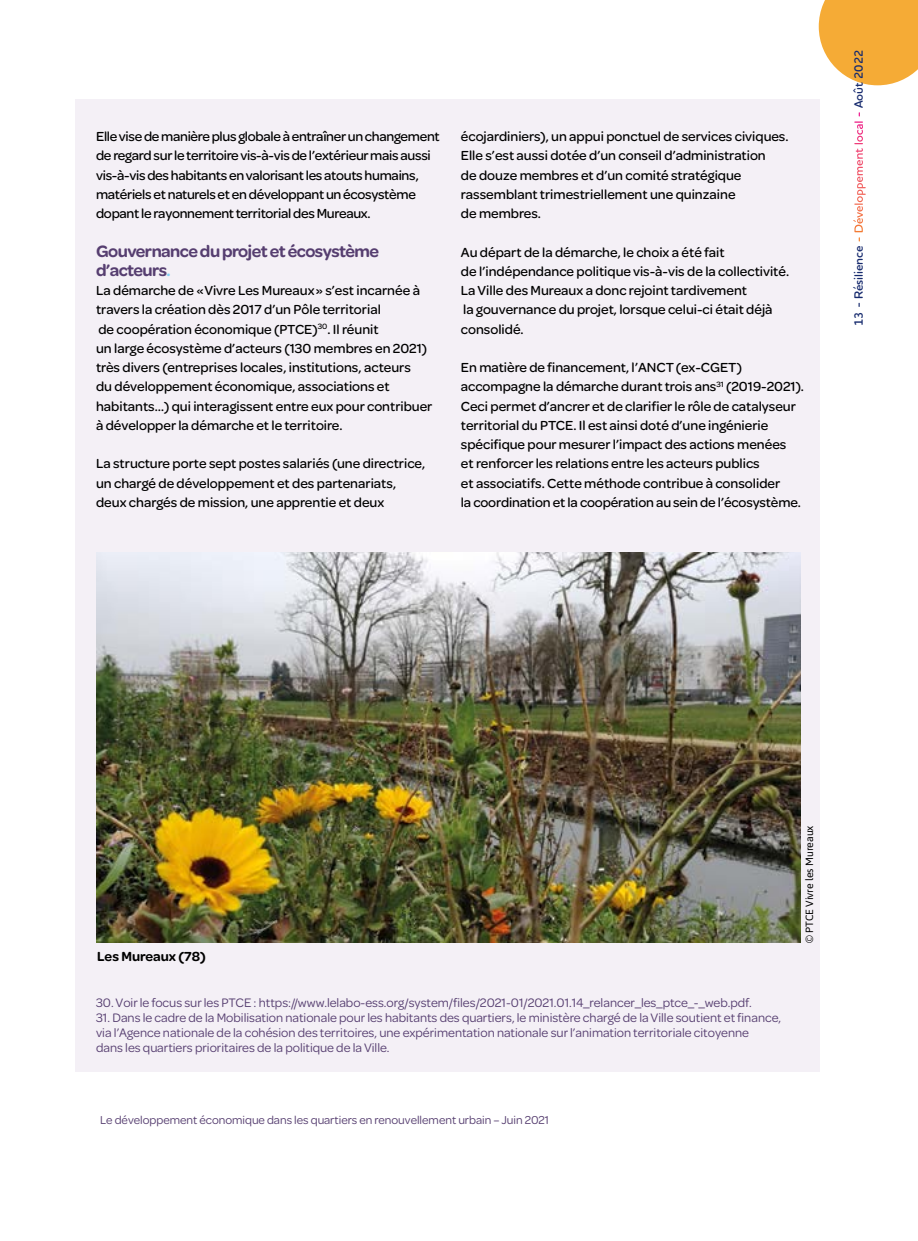
<style>
.page{position:relative;width:918px;height:1241px;background:#fff}
.page>*{position:absolute;margin:0;border:0;box-sizing:border-box;transform-origin:0 0}
.t1{font:600 17.5px/19.2px "Omnes";letter-spacing:-.03em;color:#563e70}
.t2{font:500 14px/19.2px "Omnes";color:#000}
.t3{font:500 14px/19.2px "Omnes";letter-spacing:-.02em;color:#000}
.t4{font:600 14px "Omnes";color:#000}
.t5{font:13.12px/14.9px "Omnes";color:#563e70}
.t6{font:12.25px "Omnes";color:#563e70}
.t7{font:600 12.25px "Houschka Rounded";color:#172b6e}
.t8{font:10.5px "Asap";letter-spacing:-.01em;color:#000}
.s1{color:#83d0f5}
.s2{color:#fff}
.s3{font-weight:600}
</style>
<div class="page">
<svg style="left:819px;top:0;width:99px;height:85px;background:#f6b44c"></svg>
<div style="left:75px;top:99px;width:744px;height:972px;background:#f4f0f6"></div>
<img style="left:96px;top:552px;width:705px;height:390px">
<p class="t3" style="left:96px;top:126px;width:345px">Elle vise de manière plus globale à entraîner un changement de regard sur le territoire vis-à-vis de l’extérieur mais aussi vis-à-vis des habitants en valorisant les atouts humains, matériels et naturels et en développant un écosystème dopant le rayonnement territorial des Mureaux.</p>
<p class="t1" style="left:96px;top:240px;width:285px">Gouvernance du projet et écosystème d’acteurs<span class="s1">.</span></p>
<p class="t2" style="left:96px;top:280px;width:338px">La démarche de « Vivre Les Mureaux » s’est incarnée à travers la création dès 2017 d’un Pôle territorial<br>de coopération économique (PTCE)<sup>30</sup>. Il réunit<br>un large écosystème d’acteurs (130 membres en 2021) très divers (entreprises locales, institutions, acteurs<br>du développement économique, associations et habitants…) qui interagissent entre eux pour contribuer à développer la démarche et le territoire.</p>
<p class="t2" style="left:96px;top:453px;width:331px">La structure porte sept postes salariés (une directrice, un chargé de développement et des partenariats, deux chargés de mission, une apprentie et deux</p>
<p class="t2" style="left:461px;top:126px;width:329px">écojardiniers), un appui ponctuel de services civiques.<br>Elle s’est aussi dotée d’un conseil d’administration<br>de douze membres et d’un comité stratégique rassemblant trimestriellement une quinzaine<br>de membres.</p>
<p class="t2" style="left:461px;top:241px;width:330px">Au départ de la démarche, le choix a été fait<br>de l’indépendance politique vis-à-vis de la collectivité.<br>La Ville des Mureaux a donc rejoint tardivement<br>la gouvernance du projet, lorsque celui-ci était déjà consolidé.</p>
<p class="t2" style="left:461px;top:357px;width:345px">En matière de financement, l’ANCT (ex-CGET) accompagne la démarche durant trois ans<sup>31</sup> (2019-2021).<br>Ceci permet d’ancrer et de clarifier le rôle de catalyseur territorial du PTCE. Il est ainsi doté d’une ingénierie spécifique pour mesurer l’impact des actions menées<br>et renforcer les relations entre les acteurs publics<br>et associatifs. Cette méthode contribue à consolider<br>la coordination et la coopération au sein de l’écosystème.</p>
<p class="t7" style="left:850px;top:326px;width:278px;rotate:-90deg">13 - Résilience <span class="s2">- Développement local -</span> Août 2022</p>
<p class="t4" style="left:97px;top:946px;width:110px">Les Mureaux (78)</p>
<p class="t5" style="left:96px;top:994px;width:657px">30. Voir le focus sur les PTCE : https://www.lelabo-ess.org/system/files/2021-01/2021.01.14_relancer_les_ptce_-_web.pdf.</p>
<p class="t5" style="left:96px;top:1009px;width:686px">31. Dans le cadre de la Mobilisation nationale pour les habitants des quartiers, le ministère chargé de la Ville soutient et finance, via l’Agence nationale de la cohésion des territoires, une expérimentation nationale sur l’animation territoriale citoyenne<br>dans les quartiers prioritaires de la politique de la Ville.</p>
<p class="t6" style="left:75px;top:1111px;width:475px"><span class="s3">114</span> • Le développement économique dans les quartiers en renouvellement urbain – Juin 2021</p>
<p class="t8" style="left:802px;top:942px;width:119px;rotate:-90deg">© PTCE Vivre les Mureaux</p>
</div>
